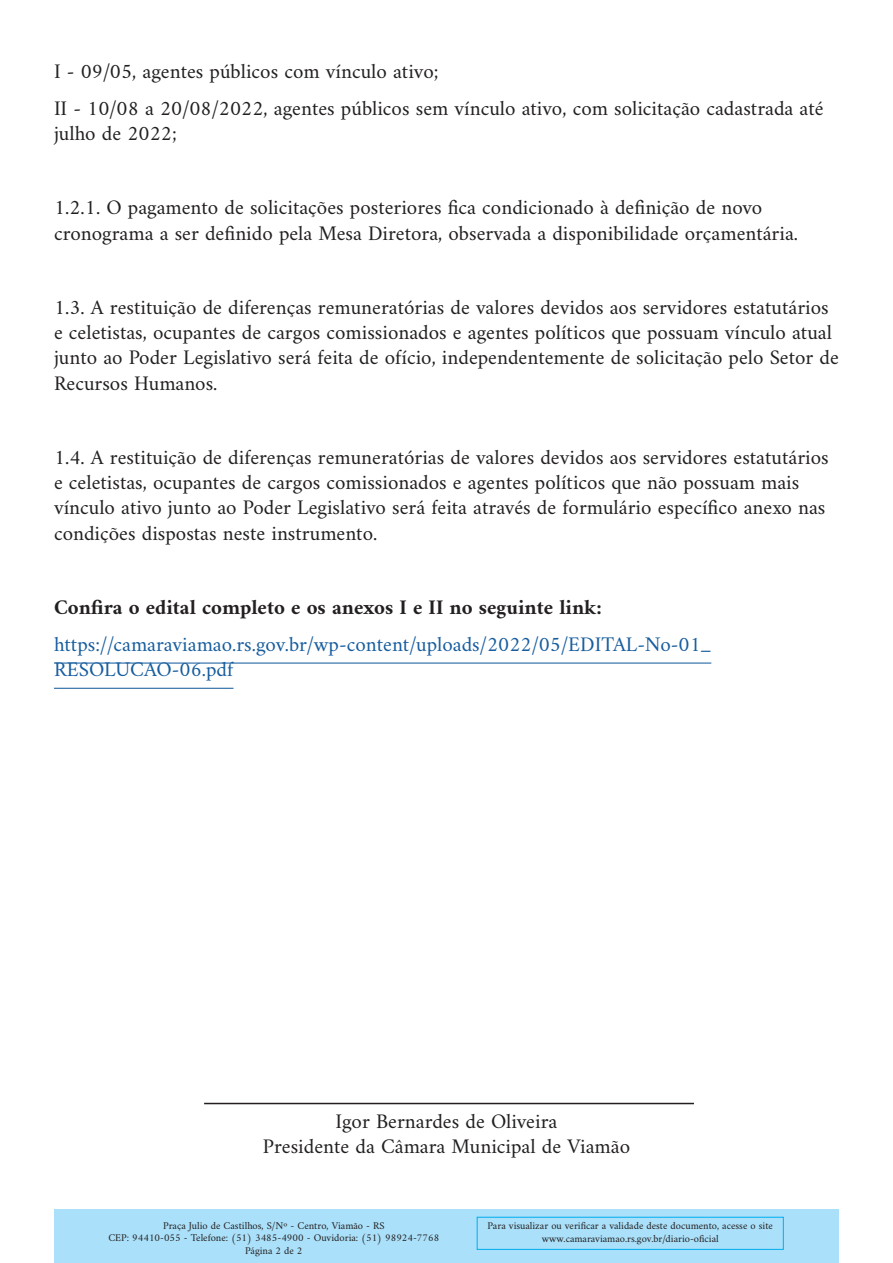
<style>
.page{position:relative;width:893px;height:1263px;background:#fff}
.page>*{position:absolute;margin:0;border:0;box-sizing:border-box;transform-origin:0 0}
.t1{font:21px/25.2px "Amiri";color:#231f20}
.t2{font:21px/25.2px "Amiri";color:#175d9e}
.t3{font:700 21px "Amiri";color:#231f20}
.t4{font:10.5px "Amiri";color:#231f20}
</style>
<div class="page">
<hr style="left:54px;top:662px;width:657px;height:2px;background:#175d9e">
<hr style="left:54px;top:688px;width:179px;height:1px;background:#175d9e">
<div style="left:54px;top:1209px;width:785px;height:53px;background:#aae0f9"></div>
<div style="left:477px;top:1217px;width:307px;height:33px;border:1px solid #00aeef"></div>
<hr style="left:204px;top:1103px;width:490px;height:1px;background:#231f20">
<p class="t1" style="left:54px;top:58px;width:386px">I - 09/05, agentes públicos com vínculo ativo;</p>
<p class="t1" style="left:54px;top:95px;width:771px">II - 10/08 a 20/08/2022, agentes públicos sem vínculo ativo, com solicitação cadastrada até julho de 2022;</p>
<p class="t1" style="left:54px;top:195px;width:746px">1.2.1. O pagamento de solicitações posteriores fica condicionado à definição de novo cronograma a ser definido pela Mesa Diretora, observada a disponibilidade orçamentária.</p>
<p class="t1" style="left:54px;top:294px;width:786px">1.3. A restituição de diferenças remuneratórias de valores devidos aos servidores estatutários e celetistas, ocupantes de cargos comissionados e agentes políticos que possuam vínculo atual junto ao Poder Legislativo será feita de ofício, independentemente de solicitação pelo Setor de Recursos Humanos.</p>
<p class="t1" style="left:54px;top:444px;width:776px">1.4. A restituição de diferenças remuneratórias de valores devidos aos servidores estatutários e celetistas, ocupantes de cargos comissionados e agentes políticos que não possuam mais vínculo ativo junto ao Poder Legislativo será feita através de formulário específico anexo nas condições dispostas neste instrumento.</p>
<p class="t3" style="left:54px;top:594px;width:549px">Confira o edital completo e os anexos I e II no seguinte link:</p>
<p class="t2" style="left:54px;top:631px;width:659px">https://camaraviamao.rs.gov.br/wp-content/uploads/2022/05/EDITAL-No-01_<br>RESOLUCAO-06.pdf</p>
<p class="t1" style="left:336px;top:1108px;width:223px">Igor Bernardes de Oliveira</p>
<p class="t1" style="left:263px;top:1133px;width:369px">Presidente da Câmara Municipal de Viamão</p>
<p class="t4" style="left:163px;top:1219px;width:223px">Praça Julio de Castilhos, S/Nº - Centro, Viamão - RS</p>
<p class="t4" style="left:108px;top:1231px;width:332px">CEP: 94410-055 - Telefone: (51) 3485-4900 - Ouvidoria: (51) 98924-7768</p>
<p class="t4" style="left:245px;top:1244px;width:59px">Página 2 de 2</p>
<p class="t4" style="left:488px;top:1219px;width:287px">Para visualizar ou verificar a validade deste documento, acesse o site</p>
<p class="t4" style="left:542px;top:1232px;width:178px">www.camaraviamao.rs.gov.br/diario-oficial</p>
</div>
